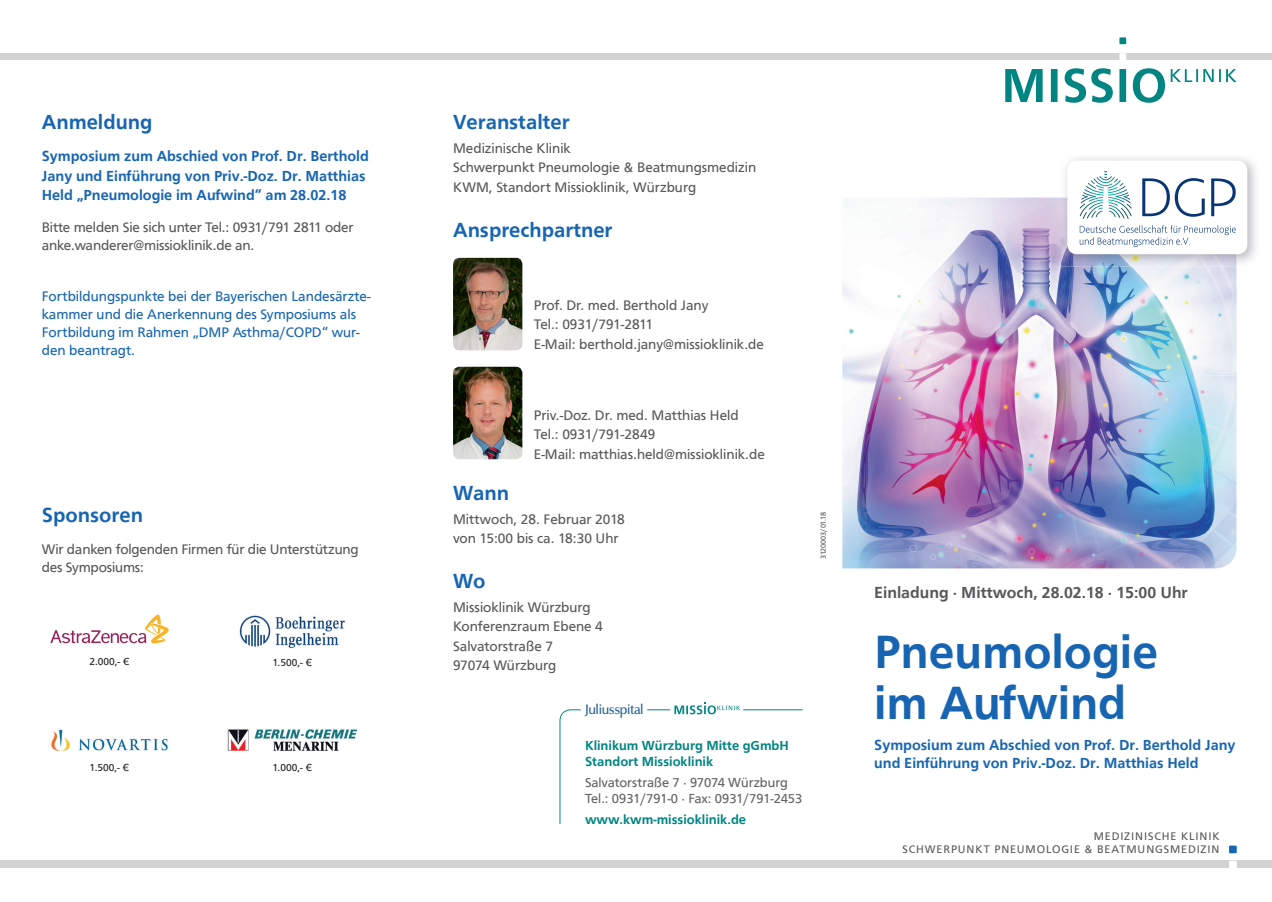
<style>
.page{position:relative;width:1272px;height:902px;background:#fff}
.page>*{position:absolute;margin:0;border:0;box-sizing:border-box;transform-origin:0 0}
.t1{font:500 48px/51px "Front Page";color:#1765b2}
.t2{font:500 21px "Front Page";color:#1765b2}
.t3{font:500 16.5px "Front Page";color:#57585a}
.t4{font:500 15px/19.5px "Front Page";color:#1765b2}
.t5{font:14.25px/19.5px "Front Page";color:#57585a}
.t6{font:14.25px/18px "Front Page";color:#1765b2}
.t7{font:600 13.8px "Zapf Humanist 601 BT";letter-spacing:-.03em;color:#1f5d95}
.t8{font:500 13.5px/16.2px "Front Page";color:#008583}
.t9{font:13.5px/16.2px "Front Page";color:#636366}
.t10{font:11.4px/13.6px "Front Page";letter-spacing:.08em;color:#57585a;text-align:right}
.t11{font:10.5px "Front Page";color:#231f20}
.t12{font:7.5px "Front Page";letter-spacing:-.02em;color:#57585a}
</style>
<div class="page">
<img style="left:842px;top:197px;width:394px;height:371px">
<div style="left:0;top:53px;width:1271px;height:7px;background:#d1d2d4"></div>
<div style="left:1119px;top:37px;width:7px;height:7px;background:#008583"></div>
<div style="left:1119px;top:53px;width:7px;height:7px;background:#fff"></div>
<svg style="left:1005px;top:68px;width:159px;height:35px"></svg>
<svg style="left:1170px;top:69px;width:66px;height:13px"></svg>
<div style="left:0;top:860px;width:1271px;height:8px;background:#d1d2d4"></div>
<svg style="left:1228px;top:845px;width:8px;height:8px"></svg>
<div style="left:1228px;top:860px;width:8px;height:8px;background:#fff"></div>
<svg style="left:559px;top:709px;width:22px;height:115px"></svg>
<svg style="left:647px;top:702px;width:93px;height:12px"></svg>
<hr style="left:743px;top:709px;width:59px;height:1px;background:#008583">
<img style="left:1065px;top:158px;width:191px;height:109px">
<img style="left:1060px;top:197px;width:176px;height:70px">
<div style="left:1067px;top:161px;width:180px;height:93px;background:#fff;border-radius:10px"></div>
<svg style="left:1211px;top:178px;width:24px;height:38px"></svg>
<svg style="left:1142px;top:178px;width:62px;height:39px"></svg>
<svg style="left:1087px;top:171px;width:36px;height:18px"></svg>
<svg style="left:1079px;top:225px;width:156px;height:22px"></svg>
<svg style="left:50px;top:614px;width:119px;height:29px"></svg>
<img style="left:51px;top:729px;width:117px;height:23px">
<img style="left:239px;top:615px;width:106px;height:34px">
<img style="left:227px;top:729px;width:131px;height:22px">
<img style="left:453px;top:258px;width:69px;height:92px">
<img style="left:453px;top:367px;width:69px;height:92px">
<h2 class="t2" style="left:42px;top:106px;width:112px">Anmeldung</h2>
<p class="t4" style="left:42px;top:145px;width:328px">Symposium zum Abschied von Prof. Dr. Berthold<br>Jany und Einführung von Priv.-Doz. Dr. Matthias<br>Held „Pneumologie im Aufwind“ am 28.02.18</p>
<p class="t5" style="left:42px;top:216px;width:313px;line-height:18.8px">Bitte melden Sie sich unter Tel.: 0931/791 2811 oder anke.wanderer@missioklinik.de an.</p>
<p class="t6" style="left:42px;top:286px;width:330px">Fortbildungspunkte bei der Bayerischen Landesärzte&shy;kammer und die Anerkennung des Symposiums als Fortbildung im Rahmen „DMP Asthma/COPD“ wur&shy;den beantragt.</p>
<h2 class="t2" style="left:42px;top:499px;width:103px">Sponsoren</h2>
<p class="t5" style="left:42px;top:538px;width:318px;line-height:18.8px">Wir danken folgenden Firmen für die Unterstützung des Symposiums:</p>
<p class="t11" style="left:89px;top:653px;width:42px">2.000,- €</p>
<p class="t11" style="left:90px;top:760px;width:41px">1.500,- €</p>
<p class="t11" style="left:272px;top:654px;width:41px">1.500,- €</p>
<p class="t11" style="left:272px;top:760px;width:41px">1.000,- €</p>
<h2 class="t2" style="left:453px;top:106px;width:118px">Veranstalter</h2>
<p class="t5" style="left:453px;top:137px;width:304px">Medizinische Klinik<br>Schwerpunkt Pneumologie &amp; Beatmungsmedizin<br>KWM, Standort Missioklinik, Würzburg</p>
<h2 class="t2" style="left:453px;top:214px;width:161px">Ansprechpartner</h2>
<p class="t5" style="left:534px;top:294px;width:231px">Prof. Dr. med. Berthold Jany<br>Tel.: 0931/791-2811<br>E-Mail: berthold.jany@missioklinik.de</p>
<p class="t5" style="left:534px;top:404px;width:232px">Priv.-Doz. Dr. med. Matthias Held<br>Tel.: 0931/791-2849<br>E-Mail: matthias.held@missioklinik.de</p>
<h2 class="t2" style="left:453px;top:477px;width:58px">Wann</h2>
<p class="t5" style="left:453px;top:508px;width:173px">Mittwoch, 28. Februar 2018 von 15:00 bis ca. 18:30 Uhr</p>
<h2 class="t2" style="left:453px;top:565px;width:34px">Wo</h2>
<p class="t5" style="left:453px;top:596px;width:151px">Missioklinik Würzburg<br>Konferenzraum Ebene 4<br>Salvatorstraße 7<br>97074 Würzburg</p>
<p class="t7" style="left:585px;top:700px;width:60px">Juliusspital</p>
<p class="t8" style="left:585px;top:736px;width:205px">Klinikum Würzburg Mitte gGmbH<br>Standort Missioklinik</p>
<p class="t9" style="left:585px;top:773px;width:219px">Salvatorstraße 7 · 97074 Würzburg<br>Tel.: 0931/791-0 · Fax: 0931/791-2453</p>
<p class="t8" style="left:585px;top:809px;width:163px">www.kwm-missioklinik.de</p>
<p class="t12" style="left:817px;top:559px;width:49px;rotate:-90deg">3120003/01.18</p>
<p class="t3" style="left:874px;top:580px;width:315px">Einladung · Mittwoch, 28.02.18 · 15:00 Uhr</p>
<h1 class="t1" style="left:874px;top:623px;width:285px">Pneumologie im Aufwind</h1>
<p class="t4" style="left:874px;top:734px;width:363px;line-height:18px">Symposium zum Abschied von Prof. Dr. Berthold Jany und Einführung von Priv.-Doz. Dr. Matthias Held</p>
<p class="t10" style="left:902px;top:828px;width:318px">MEDIZINISCHE KLINIK<br>SCHWERPUNKT PNEUMOLOGIE &amp; BEATMUNGSMEDIZIN</p>
</div>
